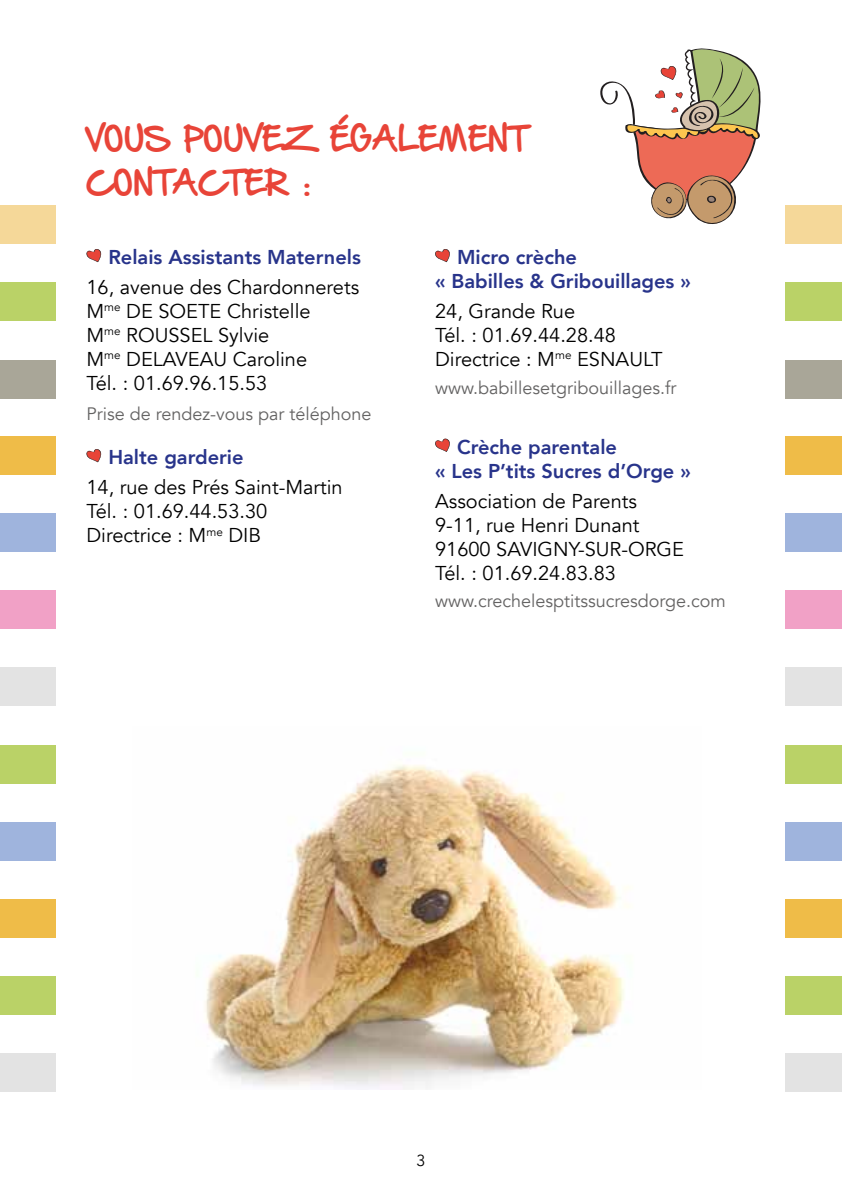
<style>
.page{position:relative;width:842px;height:1191px;background:#fff}
.page>*{position:absolute;margin:0;border:0;box-sizing:border-box;transform-origin:0 0}
.t1{font:28px/44px "Hand Of Sean Demo";letter-spacing:.01em;color:#e84438}
.t2{font:20px/24px "Avenir";color:#000}
.t3{font:800 20px/24px "Avenir";color:#28348b}
.t4{font:18px "Avenir";color:#646363}
.t5{font:16px "Avenir";color:#000}
</style>
<div class="page">
<div style="left:0;top:1053px;width:842px;height:38px;background:#e3e3e3"></div>
<div style="left:0;top:976px;width:842px;height:38px;background:#bad267"></div>
<div style="left:0;top:899px;width:842px;height:38px;background:#efbc48"></div>
<div style="left:0;top:822px;width:842px;height:38px;background:#9fb4dd"></div>
<div style="left:0;top:744px;width:842px;height:39px;background:#bad267"></div>
<div style="left:0;top:667px;width:842px;height:39px;background:#e3e3e3"></div>
<div style="left:0;top:590px;width:842px;height:39px;background:#f1a1c6"></div>
<div style="left:0;top:513px;width:842px;height:39px;background:#9fb4dd"></div>
<div style="left:0;top:436px;width:842px;height:39px;background:#efbc48"></div>
<div style="left:0;top:360px;width:842px;height:38px;background:#a9a698"></div>
<div style="left:0;top:283px;width:842px;height:38px;background:#bad267"></div>
<div style="left:0;top:206px;width:842px;height:38px;background:#f5d899"></div>
<div style="left:57px;top:193px;width:728px;height:971px;background:#fff"></div>
<svg style="left:600px;top:48px;width:161px;height:176px"></svg>
<svg style="left:86px;top:249px;width:16px;height:13px"></svg>
<svg style="left:86px;top:449px;width:16px;height:13px"></svg>
<svg style="left:435px;top:249px;width:15px;height:13px"></svg>
<svg style="left:435px;top:438px;width:15px;height:14px"></svg>
<img style="left:205px;top:765px;width:424px;height:324px">
<h1 class="t1" style="left:86px;top:120px;width:443px">VOUS POUVEZ ÉGALEMENT<br>CONTACTER :</h1>
<p class="t3" style="left:108px;top:245px;width:254px">Relais Assistants Maternels</p>
<p class="t2" style="left:86px;top:275px;width:274px">16, avenue des Chardonnerets<br>M<sup>me</sup> DE SOETE Christelle<br>M<sup>me</sup> ROUSSEL Sylvie<br>M<sup>me</sup> DELAVEAU Caroline<br>Tél. : 01.69.96.15.53</p>
<p class="t4" style="left:86px;top:403px;width:287px">Prise de rendez-vous par téléphone</p>
<p class="t3" style="left:108px;top:445px;width:137px">Halte garderie</p>
<p class="t2" style="left:86px;top:475px;width:258px">14, rue des Prés Saint-Martin<br>Tél. : 01.69.44.53.30<br>Directrice : M<sup>me</sup> DIB</p>
<p class="t3" style="left:435px;top:245px;width:257px;text-indent:22px">Micro crèche<br>« Babilles &amp; Gribouillages »</p>
<p class="t2" style="left:435px;top:299px;width:229px">24, Grande Rue<br>Tél. : 01.69.44.28.48<br>Directrice : M<sup>me</sup> ESNAULT</p>
<p class="t4" style="left:435px;top:377px;width:243px">www.babillesetgribouillages.fr</p>
<p class="t3" style="left:435px;top:435px;width:257px;text-indent:22px">Crèche parentale<br>« Les P’tits Sucres d’Orge »</p>
<p class="t2" style="left:435px;top:489px;width:250px">Association de Parents<br>9-11, rue Henri Dunant<br>91600 SAVIGNY-SUR-ORGE<br>Tél. : 01.69.24.83.83</p>
<p class="t4" style="left:435px;top:590px;width:292px">www.crechelesptitssucresdorge.com</p>
<p class="t5" style="left:416px;top:1150px;width:10px">3</p>
</div>
